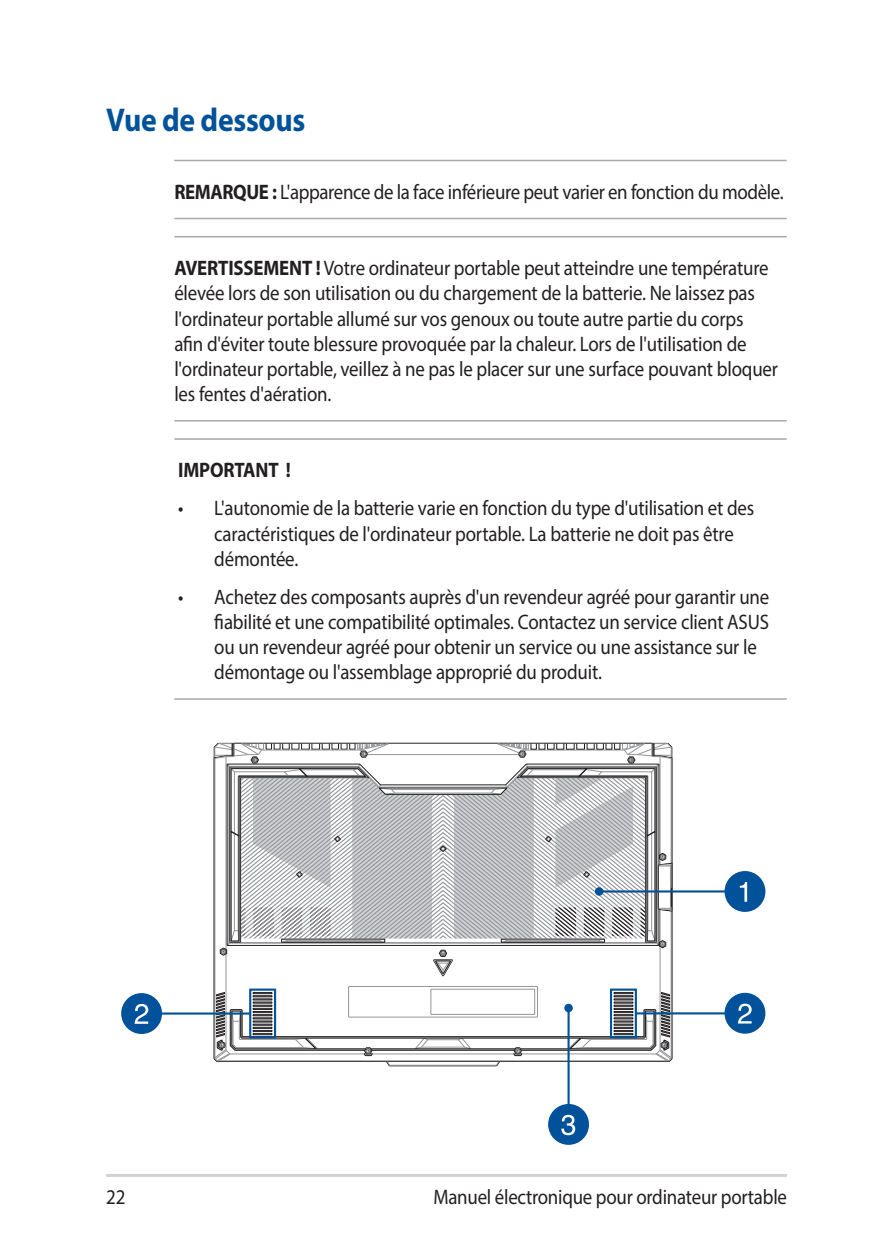
<style>
.page{position:relative;width:893px;height:1259px;background:#fff}
.page>*{position:absolute;margin:0;border:0;box-sizing:border-box;transform-origin:0 0}
.t1{font:700 33px "Myriad Pro";letter-spacing:-.01em;color:#01529a;scale:.9 1}
.t2{font:21px/25.2px "Myriad Pro";letter-spacing:-.01em;color:#231f20;scale:.9 1}
.t3{font:700 21px "Myriad Pro";letter-spacing:-.01em;color:#231f20;scale:.9 1}
.s1{font-weight:700}
</style>
<div class="page">
<hr style="left:106px;top:1174px;width:681px;height:3px;background:#d1d2d4">
<svg style="left:214px;top:991px;width:458px;height:70px"></svg>
<div style="left:348px;top:986px;width:190px;height:31px;border:1px solid #939598"></div>
<div style="left:431px;top:989px;width:104px;height:25px;border:1px solid #939598"></div>
<svg style="left:213px;top:742px;width:460px;height:235px"></svg>
<hr style="left:567px;top:1008px;width:3px;height:129px;background:#01529a">
<svg style="left:564px;top:1003px;width:9px;height:9px"></svg>
<hr style="left:599px;top:890px;width:155px;height:2px;background:#01529a">
<div style="left:595px;top:887px;width:8px;height:8px;background:#01529a;border-radius:50%"></div>
<hr style="left:174px;top:160px;width:613px;height:1px;background:#a8a9ad">
<hr style="left:174px;top:218px;width:613px;height:1px;background:#a8a9ad">
<hr style="left:174px;top:236px;width:613px;height:1px;background:#a8a9ad">
<hr style="left:174px;top:420px;width:613px;height:1px;background:#a8a9ad">
<hr style="left:174px;top:438px;width:613px;height:2px;background:#a8a9ad">
<hr style="left:174px;top:698px;width:613px;height:2px;background:#a8a9ad">
<div style="left:548px;top:1104px;width:41px;height:40px;background:#01529a;border-radius:50%"></div>
<svg style="left:561px;top:1114px;width:14px;height:21px"></svg>
<div style="left:724px;top:992px;width:41px;height:41px;background:#01529a;border-radius:50%"></div>
<svg style="left:738px;top:1003px;width:14px;height:20px"></svg>
<div style="left:121px;top:993px;width:41px;height:41px;background:#01529a;border-radius:50%"></div>
<svg style="left:135px;top:1004px;width:13px;height:19px"></svg>
<div style="left:610px;top:988px;width:27px;height:50px;border:2px solid #01529a"></div>
<div style="left:249px;top:988px;width:27px;height:50px;border:2px solid #01529a"></div>
<hr style="left:148px;top:1012px;width:102px;height:2px;background:#01529a">
<hr style="left:635px;top:1012px;width:103px;height:2px;background:#01529a">
<div style="left:724px;top:871px;width:41px;height:41px;background:#01529a;border-radius:50%"></div>
<svg style="left:740px;top:882px;width:7px;height:19px"></svg>
<h1 class="t1" style="left:106px;top:98px;width:223px">Vue de dessous</h1>
<p class="t2" style="left:174px;top:179px;width:678px"><span class="s1">REMARQUE :</span> L'apparence de la face inférieure peut varier en fonction du modèle.</p>
<p class="t2" style="left:174px;top:255px;width:672px"><span class="s1">AVERTISSEMENT !</span> Votre ordinateur portable peut atteindre une température élevée lors de son utilisation ou du chargement de la batterie. Ne laissez pas l'ordinateur portable allumé sur vos genoux ou toute autre partie du corps<br>afin d'éviter toute blessure provoquée par la chaleur. Lors de l'utilisation de l'ordinateur portable, veillez à ne pas le placer sur une surface pouvant bloquer les fentes d'aération.</p>
<p class="t3" style="left:178px;top:457px;width:127px">IMPORTANT !</p>
<p class="t2" style="left:214px;top:495px;width:601px;text-indent:-36px">• L'autonomie de la batterie varie en fonction du type d'utilisation et des caractéristiques de l'ordinateur portable. La batterie ne doit pas être démontée.</p>
<p class="t2" style="left:214px;top:584px;width:618px;text-indent:-36px">• Achetez des composants auprès d'un revendeur agréé pour garantir une fiabilité et une compatibilité optimales. Contactez un service client ASUS ou un revendeur agréé pour obtenir un service ou une assistance sur le démontage ou l'assemblage approprié du produit.</p>
<p class="t2" style="left:106px;top:1184px;width:23px">22</p>
<p class="t2" style="left:433px;top:1184px;width:394px">Manuel électronique pour ordinateur portable</p>
</div>
